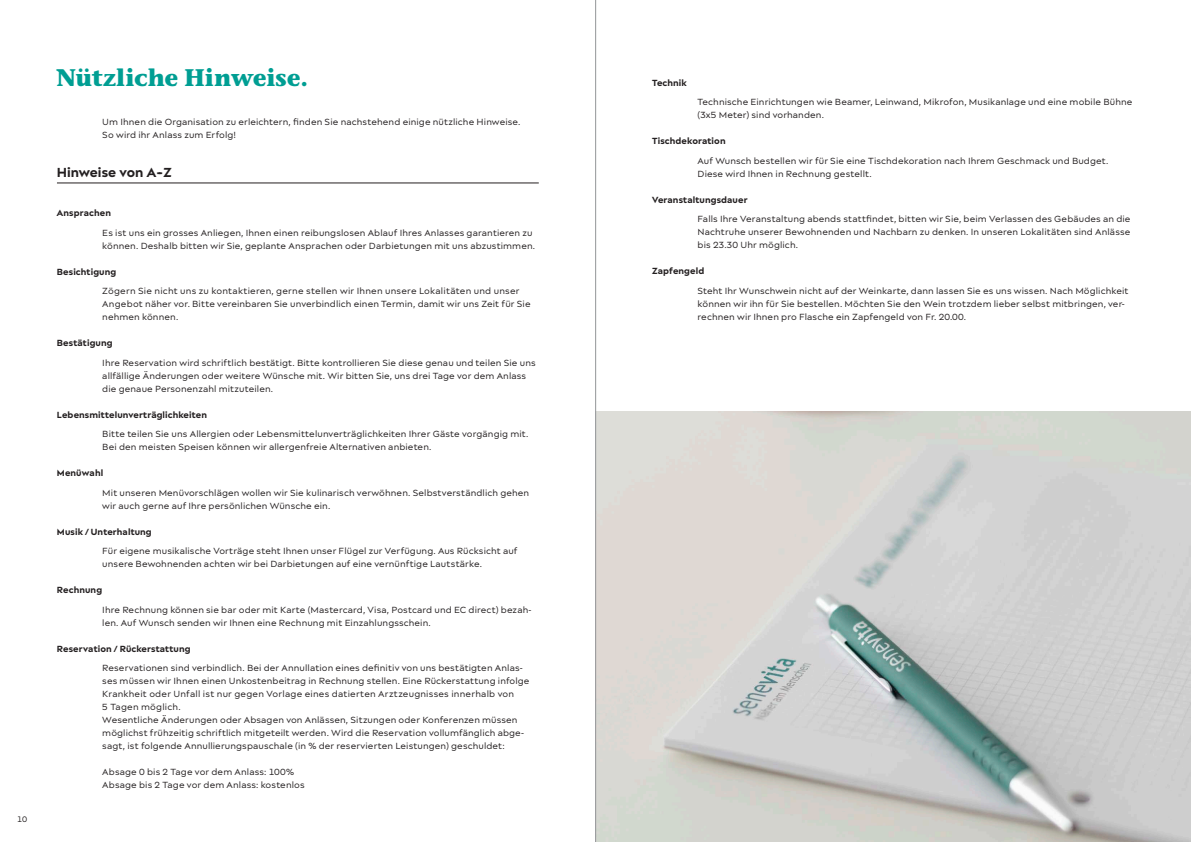
<style>
.page{position:relative;width:1191px;height:842px;background:#fff}
.page>*{position:absolute;margin:0;border:0;box-sizing:border-box;transform-origin:0 0}
.Titel_Innenseite{font:700 24px "Stone Informal ITC Pro";color:#009e93}
.Untertitel{font:700 14px "Matteo";color:#231f20}
.Lauftext{font:9.5px/13px "Matteo";letter-spacing:.01em;color:#231f20}
.t1{font:700 9.5px "Matteo";letter-spacing:.01em;color:#231f20}
.t2{font:8.5px "Matteo";color:#231f20}
</style>
<div class="page">
<hr style="left:57px;top:183px;width:482px;height:1px;background:#231f20">
<img style="left:596px;top:411px;width:595px;height:431px">
<hr style="left:595px;top:0;width:1px;height:842px;background:#939598">
<p class="t2" style="left:17px;top:814px;width:12px">10</p>
<p class="Titel_Innenseite" style="left:57px;top:62px;width:252px">Nützliche Hinweise.</p>
<p class="Lauftext" style="left:102px;top:115px;width:420px">Um Ihnen die Organisation zu erleichtern, finden Sie nachstehend einige nützliche Hinweise.</p>
<p class="Lauftext" style="left:102px;top:128px;width:135px">So wird ihr Anlass zum Erfolg!</p>
<p class="Untertitel" style="left:57px;top:164px;width:116px">Hinweise von A --Z</p>
<p class="t1" style="left:57px;top:207px;width:56px">Ansprachen</p>
<p class="Lauftext" style="left:102px;top:226px;width:434px">Es ist uns ein grosses Anliegen, Ihnen einen reibungslosen Ablauf Ihres Anlasses garantieren zu können. Deshalb bitten wir Sie, geplante Ansprachen oder Darbietungen mit uns abzustimmen.</p>
<p class="t1" style="left:57px;top:266px;width:61px">Besichtigung</p>
<p class="Lauftext" style="left:102px;top:284px;width:430px">Zögern Sie nicht uns zu kontaktieren, gerne stellen wir Ihnen unsere Lokalitäten und unser<br>Angebot näher vor. Bitte vereinbaren Sie unverbindlich einen Termin, damit wir uns Zeit für Sie nehmen können.</p>
<p class="t1" style="left:57px;top:337px;width:57px">Bestätigung</p>
<p class="Lauftext" style="left:102px;top:356px;width:435px">Ihre Reservation wird schriftlich bestätigt. Bitte kontrollieren Sie diese genau und teilen Sie uns allfällige Änderungen oder weitere Wünsche mit. Wir bitten Sie, uns drei Tage vor dem Anlass die genaue Personenzahl mitzuteilen.</p>
<p class="t1" style="left:57px;top:409px;width:152px">Lebensmittelunverträglichkeiten</p>
<p class="Lauftext" style="left:102px;top:427px;width:427px">Bitte teilen Sie uns Allergien oder Lebensmittelunverträglichkeiten Ihrer Gäste vorgängig mit.</p>
<p class="Lauftext" style="left:102px;top:440px;width:331px">Bei den meisten Speisen können wir allergenfreie Alternativen anbieten.</p>
<p class="t1" style="left:57px;top:467px;width:48px">Menüwahl</p>
<p class="Lauftext" style="left:102px;top:486px;width:428px">Mit unseren Menüvorschlägen wollen wir Sie kulinarisch verwöhnen. Selbstverständlich gehen wir auch gerne auf Ihre persönlichen Wünsche ein.</p>
<p class="t1" style="left:57px;top:526px;width:96px">Musik / Unterhaltung</p>
<p class="Lauftext" style="left:102px;top:544px;width:417px">Für eigene musikalische Vorträge steht Ihnen unser Flügel zur Verfügung. Aus Rücksicht auf unsere Bewohnenden achten wir bei Darbietungen auf eine vernünftige Lautstärke.</p>
<p class="t1" style="left:57px;top:584px;width:47px">Rechnung</p>
<p class="Lauftext" style="left:102px;top:603px;width:431px">Ihre Rechnung können sie bar oder mit Karte (Mastercard, Visa, Postcard und EC direct) bezah&shy;len. Auf Wunsch senden wir Ihnen eine Rechnung mit Einzahlungsschein.</p>
<p class="t1" style="left:57px;top:643px;width:135px">Reservation / Rückerstattung</p>
<p class="Lauftext" style="left:102px;top:661px;width:429px">Reservationen sind verbindlich. Bei der Annullation eines definitiv von uns bestätigten Anlas&shy;ses müssen wir Ihnen einen Unkostenbeitrag in Rechnung stellen. Eine Rückerstattung infolge<br>Krankheit oder Unfall ist nur gegen Vorlage eines datierten Arztzeugnisses innerhalb von</p>
<p class="Lauftext" style="left:102px;top:700px;width:80px">5 Tagen möglich.</p>
<p class="Lauftext" style="left:102px;top:713px;width:423px">Wesentliche Änderungen oder Absagen von Anlässen, Sitzungen oder Konferenzen müssen möglichst frühzeitig schriftlich mitgeteilt werden. Wird die Reservation vollumfänglich abge&shy;sagt, ist folgende Annullierungspauschale (in % der reservierten Leistungen) geschuldet:</p>
<p class="Lauftext" style="left:102px;top:765px;width:193px">Absage 0 bis 2 Tage vor dem Anlass: 100%</p>
<p class="Lauftext" style="left:102px;top:778px;width:204px">Absage bis 2 Tage vor dem Anlass: kostenlos</p>
<p class="t1" style="left:652px;top:77px;width:36px">Technik</p>
<p class="Lauftext" style="left:697px;top:96px;width:436px">Technische Einrichtungen wie Beamer, Leinwand, Mikrofon, Musikanlage und eine mobile Bühne (3x5 Meter) sind vorhanden.</p>
<p class="t1" style="left:652px;top:136px;width:75px">Tischdekoration</p>
<p class="Lauftext" style="left:697px;top:154px;width:412px">Auf Wunsch bestellen wir für Sie eine Tischdekoration nach Ihrem Geschmack und Budget.<br>Diese wird Ihnen in Rechnung gestellt.</p>
<p class="t1" style="left:652px;top:194px;width:97px">Veranstaltungsdauer</p>
<p class="Lauftext" style="left:697px;top:213px;width:434px">Falls Ihre Veranstaltung abends stattfindet, bitten wir Sie, beim Verlassen des Gebäudes an die<br>Nachtruhe unserer Bewohnenden und Nachbarn zu denken. In unseren Lokalitäten sind Anlässe</p>
<p class="Lauftext" style="left:697px;top:239px;width:102px">bis 23.30 Uhr möglich.</p>
<p class="t1" style="left:652px;top:266px;width:54px">Zapfengeld</p>
<p class="Lauftext" style="left:697px;top:284px;width:432px">Steht Ihr Wunschwein nicht auf der Weinkarte, dann lassen Sie es uns wissen. Nach Möglichkeit können wir ihn für Sie bestellen. Möchten Sie den Wein trotzdem lieber selbst mitbringen, ver&shy;rechnen wir Ihnen pro Flasche ein Zapfengeld von Fr. 20.00.</p>
</div>
